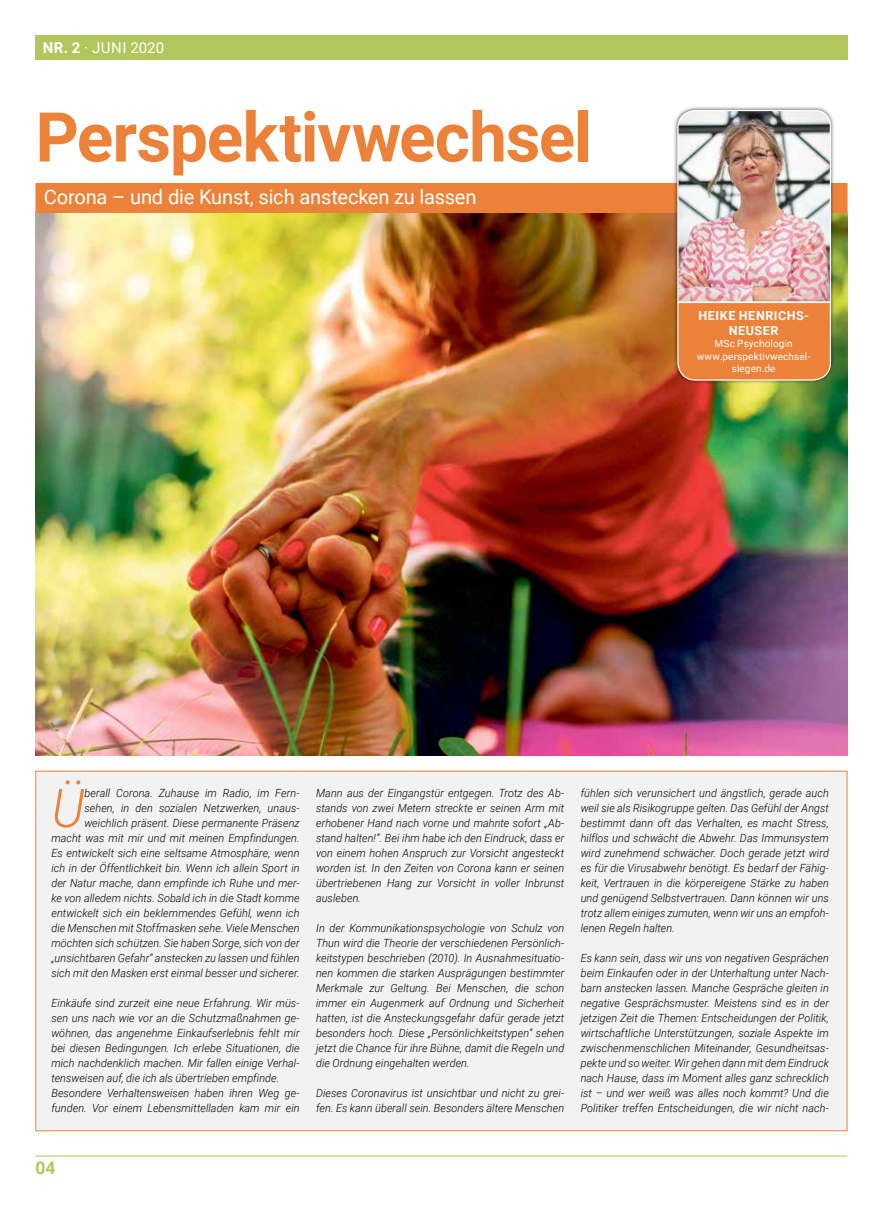
<style>
.page{position:relative;width:883px;height:1209px;background:#fff}
.page>*{position:absolute;margin:0;border:0;box-sizing:border-box;transform-origin:0 0}
.t1{font:700 68.75px "Roboto";letter-spacing:-.015em;color:#ec823a}
.t2{font:italic 300 53.5px "Roboto";color:#ec823a;scale:.96 1}
.t3{font:20px "Roboto";letter-spacing:-.01em;color:#fff}
.t4{font:700 17.5px "Roboto";color:#b1c65c}
.t5{font:15px "Roboto";letter-spacing:.015em;color:#fff}
.t6{font:700 12.5px/15px "Roboto";letter-spacing:.05em;color:#fff;text-align:center}
.t7{font:italic 300 11.25px/15px "Roboto";letter-spacing:.005em;color:#000;text-align:justify;scale:.96 1}
.t8{font:10px/12.5px "Roboto";letter-spacing:.015em;color:#fff;text-align:center}
.s1{font-weight:700}
</style>
<div class="page">
<div style="left:35px;top:35px;width:812px;height:25px;background:#b1c65c"></div>
<hr style="left:35px;top:1155px;width:812px;height:1px;background:#b1c65c">
<img style="left:35px;top:213px;width:812px;height:542px">
<div style="left:35px;top:183px;width:812px;height:30px;background:#ec823a"></div>
<div style="left:673px;top:106px;width:161px;height:278px;background:#000;opacity:.6"></div>
<img style="left:676px;top:109px;width:155px;height:272px">
<div style="left:35px;top:770px;width:812px;height:360px;background:#f3f2f2;border:1px solid #ec823a"></div>
<h3 class="t5" style="left:43px;top:38px;width:123px"><span class="s1">NR. 2</span> · JUNI 2020</h3>
<h1 class="t1" style="left:35px;top:89px;width:558px">Perspektivwechsel</h1>
<h3 class="t3" style="left:44px;top:183px;width:434px">Corona – und die Kunst, sich anstecken zu lassen</h3>
<p class="t6" style="left:698px;top:307px;width:112px">HEIKE HENRICHS-<br>NEUSER</p>
<p class="t8" style="left:696px;top:337px;width:115px">MSc Psychologin www.perspektivwechsel&shy;siegen.de</p>
<h2 class="t2" style="left:51px;top:770px;width:36px">Ü</h2>
<p class="t7" style="left:51px;top:785px;width:260px;text-align:right">berall Corona. Zuhause im Radio, im Fern&shy;sehen, in den sozialen Netzwerken, unaus&shy;weichlich präsent. Diese permanente Präsenz<br>macht was mit mir und mit meinen Empfindungen.<br>Es entwickelt sich eine seltsame Atmosphäre, wenn ich in der Öffentlichkeit bin. Wenn ich allein Sport in der Natur mache, dann empfinde ich Ruhe und mer&shy;ke von alledem nichts. Sobald ich in die Stadt komme entwickelt sich ein beklemmendes Gefühl, wenn ich die Menschen mit Stoffmasken sehe. Viele Menschen möchten sich schützen. Sie haben Sorge, sich von der „unsichtbaren Gefahr“ anstecken zu lassen und fühlen sich mit den Masken erst einmal besser und sicherer.</p>
<p class="t7" style="left:51px;top:995px;width:260px;text-align:left">Einkäufe sind zurzeit eine neue Erfahrung. Wir müs&shy;sen uns nach wie vor an die Schutzmaßnahmen ge&shy;wöhnen, das angenehme Einkaufserlebnis fehlt mir bei diesen Bedingungen. Ich erlebe Situationen, die mich nachdenklich machen. Mir fallen einige Verhal&shy;tensweisen auf, die ich als übertrieben empfinde.<br>Besondere Verhaltensweisen haben ihren Weg ge&shy;funden. Vor einem Lebensmittelladen kam mir ein</p>
<p class="t7" style="left:316px;top:785px;width:260px">Mann aus der Eingangstür entgegen. Trotz des Ab&shy;stands von zwei Metern streckte er seinen Arm mit erhobener Hand nach vorne und mahnte sofort „Ab&shy;stand halten!“. Bei ihm habe ich den Eindruck, dass er von einem hohen Anspruch zur Vorsicht angesteckt worden ist. In den Zeiten von Corona kann er seinen übertriebenen Hang zur Vorsicht in voller Inbrunst ausleben.</p>
<p class="t7" style="left:316px;top:920px;width:260px">In der Kommunikationspsychologie von Schulz von Thun wird die Theorie der verschiedenen Persönlich&shy;keitstypen beschrieben (2010). In Ausnahmesituatio&shy;nen kommen die starken Ausprägungen bestimmter Merkmale zur Geltung. Bei Menschen, die schon immer ein Augenmerk auf Ordnung und Sicherheit hatten, ist die Ansteckungsgefahr dafür gerade jetzt besonders hoch. Diese „Persönlichkeitstypen“ sehen jetzt die Chance für ihre Bühne, damit die Regeln und die Ordnung eingehalten werden.</p>
<p class="t7" style="left:316px;top:1085px;width:260px">Dieses Coronavirus ist unsichtbar und nicht zu grei&shy;fen. Es kann überall sein. Besonders ältere Menschen</p>
<p class="t7" style="left:580px;top:785px;width:260px">fühlen sich verunsichert und ängstlich, gerade auch weil sie als Risikogruppe gelten. Das Gefühl der Angst bestimmt dann oft das Verhalten, es macht Stress, hilflos und schwächt die Abwehr. Das Immunsystem wird zunehmend schwächer. Doch gerade jetzt wird es für die Virusabwehr benötigt. Es bedarf der Fähig&shy;keit, Vertrauen in die körpereigene Stärke zu haben und genügend Selbstvertrauen. Dann können wir uns trotz allem einiges zumuten, wenn wir uns an empfoh&shy;lenen Regeln halten.</p>
<p class="t7" style="left:580px;top:950px;width:260px">Es kann sein, dass wir uns von negativen Gesprächen beim Einkaufen oder in der Unterhaltung unter Nach&shy;barn anstecken lassen. Manche Gespräche gleiten in negative Gesprächsmuster. Meistens sind es in der jetzigen Zeit die Themen: Entscheidungen der Politik, wirtschaftliche Unterstützungen, soziale Aspekte im zwischenmenschlichen Miteinander, Gesundheitsas&shy;pekte und so weiter. Wir gehen dann mit dem Eindruck nach Hause, dass im Moment alles ganz schrecklich ist – und wer weiß was alles noch kommt? Und die Politiker treffen Entscheidungen, die wir nicht nach-</p>
<h3 class="t4" style="left:35px;top:1154px;width:22px">04</h3>
</div>
